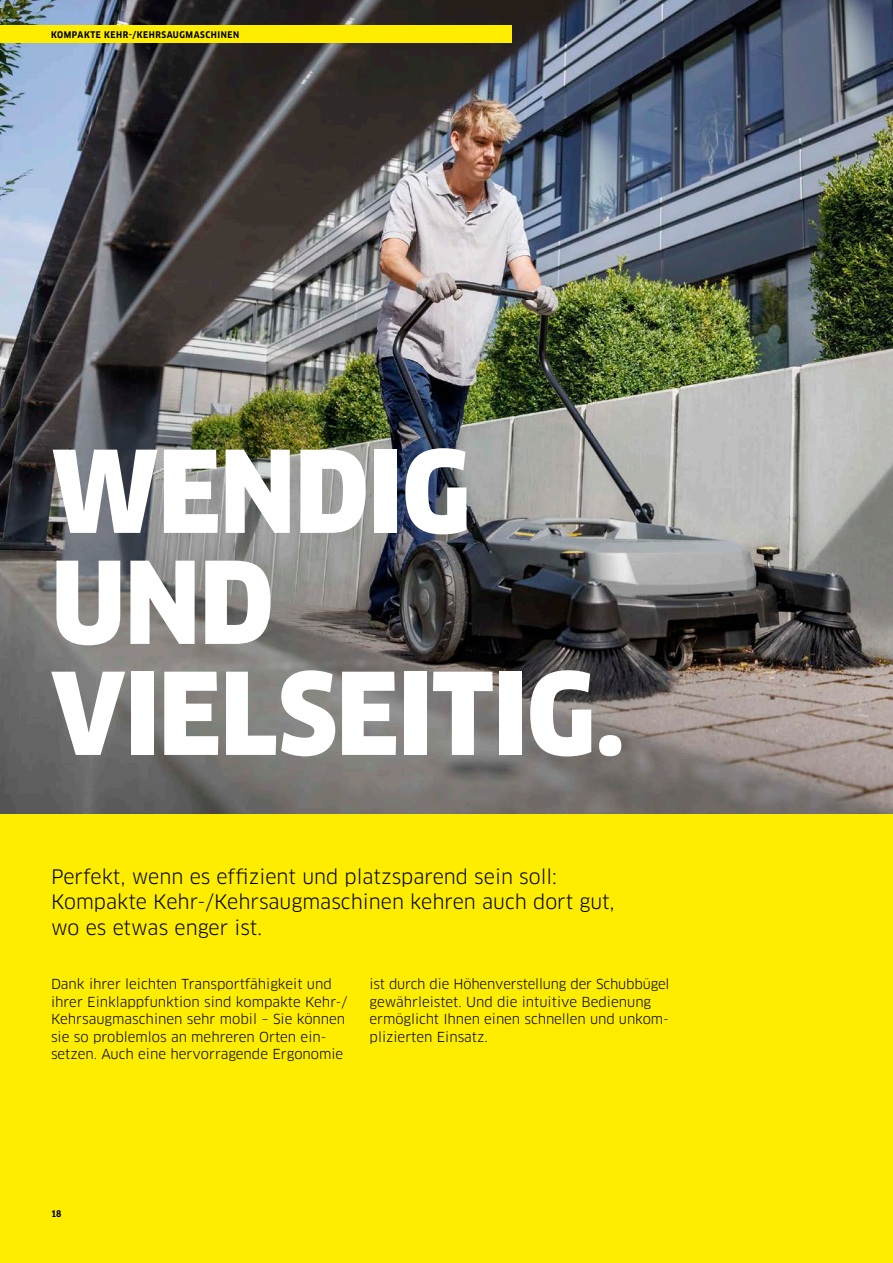
<style>
.page{position:relative;width:893px;height:1263px;background:#fff}
.page>*{position:absolute;margin:0;border:0;box-sizing:border-box;transform-origin:0 0}
.t1{font:900 111px/111px "Clan Pro Narr";letter-spacing:-.005em;color:#fff}
.t2{font:19.5px/25.3px "Clan Pro";color:#000}
.t3{font:13.5px/17.5px "Clan Pro";color:#000}
.t4{font:700 9px "Clan Pro Narr";letter-spacing:.06em;color:#000}
</style>
<div class="page">
<div style="left:0;top:814px;width:893px;height:449px;background:#ffed00"></div>
<img style="left:0;top:0;width:893px;height:814px">
<div style="left:0;top:26px;width:511px;height:17px;background:#ffed00"></div>
<p class="t4" style="left:51px;top:29px;width:190px">KOMPAKTE KEHR-/KEHRSAUGMASCHINEN</p>
<h1 class="t1" style="left:52px;top:438px;width:575px">WENDIG<br>UND<br>VIELSEITIG.</h1>
<h2 class="t2" style="left:51px;top:864px;width:565px">Perfekt, wenn es effizient und platzsparend sein soll:<br>Kompakte Kehr-/Kehrsaugmaschinen kehren auch dort gut, wo es etwas enger ist.</h2>
<p class="t3" style="left:51px;top:975px;width:298px">Dank ihrer leichten Transportfähigkeit und ihrer Einklappfunktion sind kompakte Kehr-/ Kehrsaugmaschinen sehr mobil – Sie können sie so problemlos an mehreren Orten ein&shy;setzen. Auch eine hervorragende Ergonomie</p>
<p class="t3" style="left:370px;top:975px;width:301px">ist durch die Höhenverstellung der Schubbügel gewährleistet. Und die intuitive Bedienung ermöglicht Ihnen einen schnellen und unkom&shy;plizierten Einsatz.</p>
<p class="t4" style="left:51px;top:1209px;width:12px">18</p>
</div>
